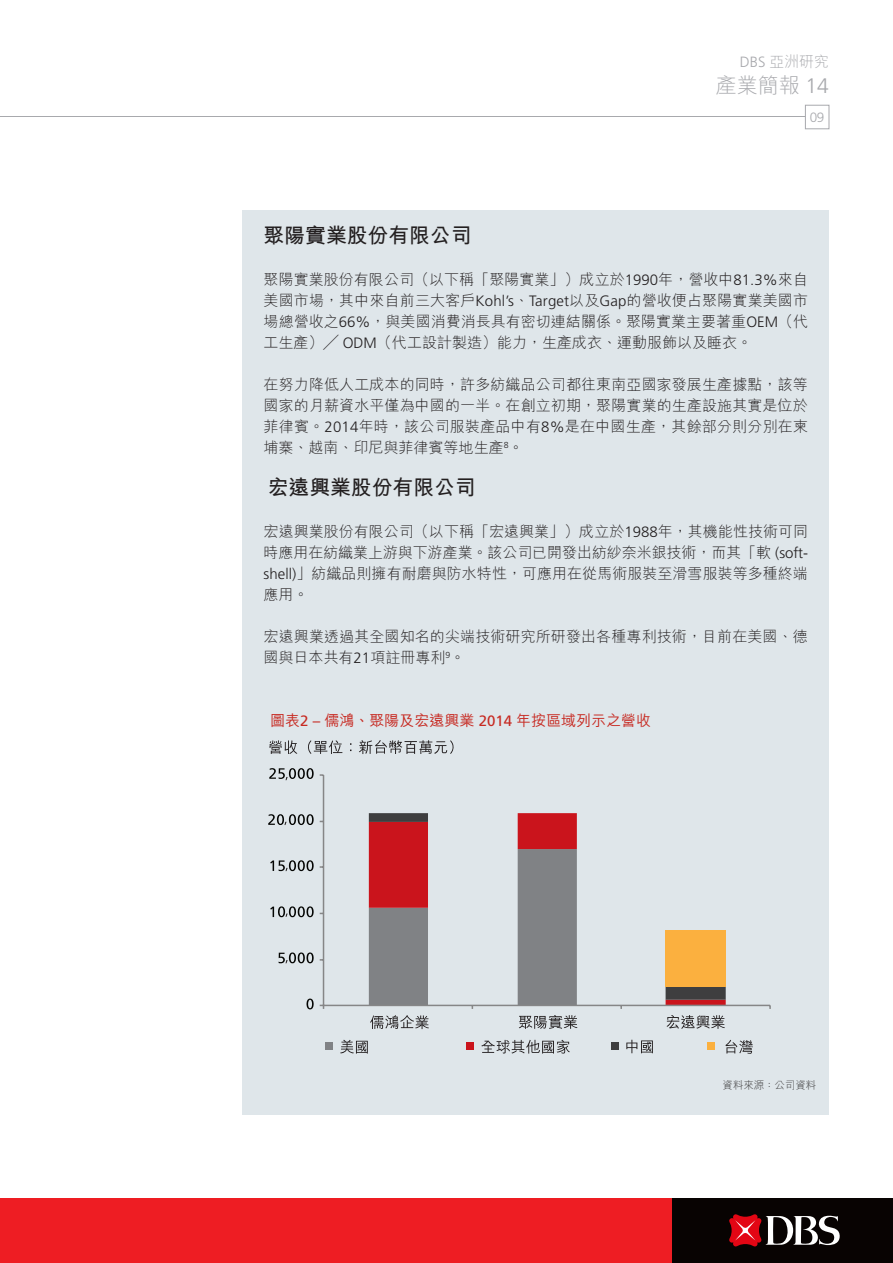
<style>
.page{position:relative;width:893px;height:1263px;background:#fff}
.page>*{position:absolute;margin:0;border:0;box-sizing:border-box;transform-origin:0 0}
.t1{font:700 21px "M Hei HK";color:#231f20}
.t2{font:300 21px "M Hei HK";color:#a8a9ad}
.t3{font:300 15px/21px "M Hei HK";letter-spacing:.005em;color:#231f20;text-align:justify}
.t4{font:500 15px "M Hei HK";color:#c72a22}
.t5{font:300 14.85px "M Hei HK";color:#a8a9ad}
.t6{font:300 13.5px "Frutiger LT Pro";color:#a8a9ad}
.t7{font:300 10.5px "M Hei HK";letter-spacing:-.01em;color:#363536}
.s1{font-family:"Frutiger LT Pro"}
.s2{font-family:"Frutiger LT Pro";font-weight:400}
</style>
<div class="page">
<div style="left:0;top:1198px;width:893px;height:65px;background:#ee1d23"></div>
<div style="left:672px;top:1198px;width:221px;height:65px;background:#080302"></div>
<svg style="left:729px;top:1214px;width:111px;height:33px"></svg>
<div style="left:242px;top:210px;width:587px;height:905px;background:#dfe6ea"></div>
<hr style="left:0;top:117px;width:808px;height:1px;background:#a8a9ad">
<div style="left:805px;top:105px;width:24px;height:24px;background:#fff;border:1px solid #a8a9ad"></div>
<svg style="left:369px;top:813px;width:357px;height:187px"></svg>
<div style="left:666px;top:930px;width:60px;height:56px;background:#fbb03f"></div>
<hr style="left:323px;top:775px;width:1px;height:230px;background:#868687">
<hr style="left:323px;top:1005px;width:447px;height:1px;background:#868687">
<svg style="left:369px;top:849px;width:208px;height:160px"></svg>
<svg style="left:307px;top:998px;width:7px;height:11px"></svg>
<div style="left:325px;top:1043px;width:8px;height:7px;background:#808285"></div>
<div style="left:466px;top:1043px;width:8px;height:7px;background:#ca141c"></div>
<div style="left:611px;top:1043px;width:8px;height:7px;background:#3e3e3f"></div>
<div style="left:707px;top:1043px;width:8px;height:7px;background:#fbb03f"></div>
<svg style="left:269px;top:768px;width:45px;height:12px"></svg>
<svg style="left:268px;top:814px;width:46px;height:11px"></svg>
<svg style="left:270px;top:860px;width:44px;height:11px"></svg>
<svg style="left:270px;top:906px;width:44px;height:11px"></svg>
<svg style="left:279px;top:952px;width:35px;height:11px"></svg>
<svg style="left:269px;top:740px;width:185px;height:14px"></svg>
<svg style="left:370px;top:1015px;width:59px;height:14px"></svg>
<svg style="left:519px;top:1015px;width:58px;height:14px"></svg>
<svg style="left:666px;top:1015px;width:59px;height:14px"></svg>
<svg style="left:340px;top:1040px;width:28px;height:13px"></svg>
<svg style="left:481px;top:1040px;width:89px;height:14px"></svg>
<svg style="left:626px;top:1040px;width:27px;height:13px"></svg>
<svg style="left:725px;top:1040px;width:28px;height:14px"></svg>
<p class="t5" style="left:740px;top:51px;width:91px"><span class="s1">DBS</span> 亞洲研究</p>
<h1 class="t2" style="left:716px;top:71px;width:115px">產業簡報 <span class="s1">14</span></h1>
<p class="t6" style="left:810px;top:109px;width:16px">09</p>
<h1 class="t1" style="left:264px;top:220px;width:209px">聚陽實業股份有限公司</h1>
<p class="t3" style="left:264px;top:268px;width:546px">聚陽實業股份有限公司（以下稱「聚陽實業」）成立於<span class="s1">1990</span>年，營收中<span class="s1">81.3%</span>來自美國市場，其中來自前三大客戶<span class="s1">Kohl’s</span>、<span class="s1">Target</span>以及<span class="s1">Gap</span>的營收便占聚陽實業美國市場總營收之<span class="s1">66%</span>，與美國消費消長具有密切連結關係。聚陽實業主要著重<span class="s1">OEM</span>（代工生產）╱ <span class="s1">ODM</span>（代工設計製造）能力，生產成衣、運動服飾以及睡衣。</p>
<p class="t3" style="left:264px;top:373px;width:546px">在努力降低人工成本的同時，許多紡織品公司都往東南亞國家發展生產據點，該等國家的月薪資水平僅為中國的一半。在創立初期，聚陽實業的生產設施其實是位於菲律賓。<span class="s1">2014</span>年時，該公司服裝產品中有<span class="s1">8%</span>是在中國生產，其餘部分則分別在柬埔寨、越南、印尼與菲律賓等地生產<sup>8</sup>。</p>
<h1 class="t1" style="left:268px;top:472px;width:209px">宏遠興業股份有限公司</h1>
<p class="t3" style="left:264px;top:520px;width:546px">宏遠興業股份有限公司（以下稱「宏遠興業」）成立於<span class="s1">1988</span>年，其機能性技術可同時應用在紡織業上游與下游產業。該公司已開發出紡紗奈米銀技術，而其「軟 <span class="s1">(soft&shy;shell)</span>」紡織品則擁有耐磨與防水特性，可應用在從馬術服裝至滑雪服裝等多種終端應用。</p>
<p class="t3" style="left:264px;top:625px;width:546px">宏遠興業透過其全國知名的尖端技術研究所研發出各種專利技術，目前在美國、德國與日本共有<span class="s1">21</span>項註冊專利<sup>9</sup>。</p>
<p class="t4" style="left:270px;top:709px;width:382px">圖表<span class="s2">2 –</span> 儒鴻、聚陽及宏遠興業 <span class="s2">2014</span> 年按區域列示之營收</p>
<p class="t7" style="left:723px;top:1078px;width:95px">資料來源：公司資料</p>
</div>
